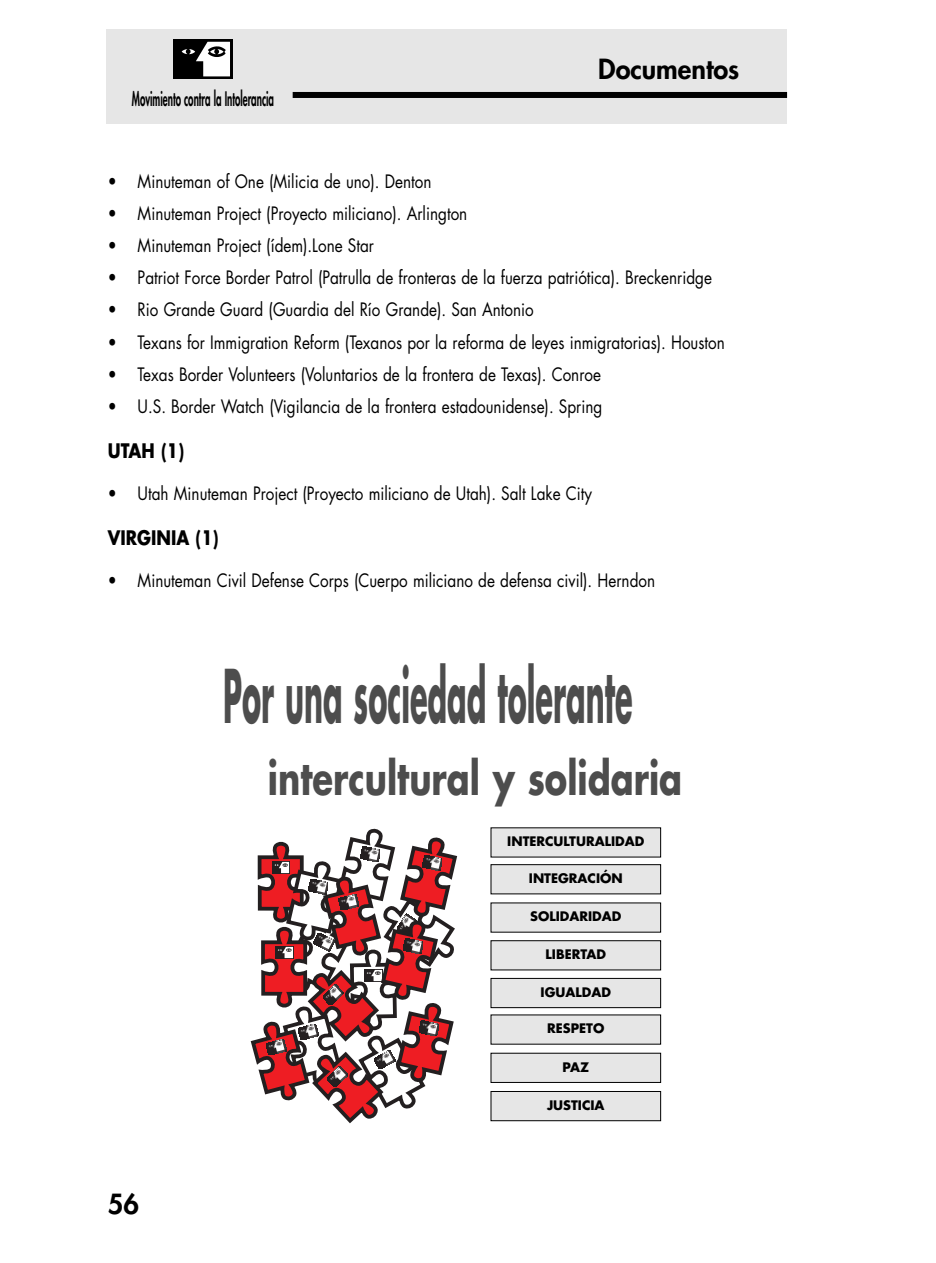
<style>
.page{position:relative;width:936px;height:1263px;background:#fff}
.page>*{position:absolute;margin:0;border:0;box-sizing:border-box;transform-origin:0 0}
.t1{font:700 72px "Futura";color:#4d4d4d;scale:.4 1}
.t2{font:700 45px "Futura";color:#4d4d4d;scale:.75 1}
.t3{font:800 27px "Futura";color:#000}
.t4{font:800 19.5px "Futura";color:#000;scale:.5 1}
.t5{font:700 19.5px "Futura";color:#000;scale:.85 1}
.t6{font:18px "Futura";color:#000;scale:.85 1}
.t7{font:700 12.75px "Futura";color:#000}
</style>
<div class="page">
<div style="left:106px;top:29px;width:681px;height:94px;background:#e6e6e6"></div>
<img style="left:173px;top:39px;width:60px;height:39px">
<div style="left:292px;top:92px;width:495px;height:6px;background:#000"></div>
<svg style="left:250px;top:828px;width:208px;height:296px"></svg>
<img style="left:338px;top:894px;width:20px;height:16px">
<div style="left:491px;top:865px;width:169px;height:29px;background:#e6e6e6"></div>
<div style="left:490px;top:864px;width:171px;height:30px;border:1px solid #000"></div>
<div style="left:491px;top:903px;width:169px;height:29px;background:#e6e6e6"></div>
<div style="left:491px;top:941px;width:169px;height:29px;background:#e6e6e6"></div>
<div style="left:490px;top:940px;width:171px;height:30px;border:1px solid #000"></div>
<div style="left:491px;top:979px;width:169px;height:28px;background:#e6e6e6"></div>
<div style="left:490px;top:978px;width:171px;height:30px;border:1px solid #000"></div>
<div style="left:491px;top:1015px;width:169px;height:29px;background:#e6e6e6"></div>
<div style="left:491px;top:1053px;width:169px;height:29px;background:#e6e6e6"></div>
<div style="left:490px;top:1053px;width:171px;height:30px;border:1px solid #000"></div>
<div style="left:491px;top:1092px;width:169px;height:28px;background:#e6e6e6"></div>
<div style="left:490px;top:1091px;width:171px;height:30px;border:1px solid #000"></div>
<div style="left:491px;top:828px;width:169px;height:29px;background:#e6e6e6"></div>
<p class="t4" style="left:132px;top:90px;width:286px">Movimiento contra la Intolerancia</p>
<h3 class="t3" style="left:598px;top:56px;width:143px">Documentos</h3>
<p class="t6" style="left:108px;top:173px;width:382px">• Minuteman of One (Milicia de uno). Denton</p>
<p class="t6" style="left:108px;top:205px;width:424px">• Minuteman Project (Proyecto miliciano). Arlington</p>
<p class="t6" style="left:108px;top:237px;width:314px">• Minuteman Project (ídem).Lone Star</p>
<p class="t6" style="left:108px;top:269px;width:712px">• Patriot Force Border Patrol (Patrulla de fronteras de la fuerza patriótica). Breckenridge</p>
<p class="t6" style="left:108px;top:301px;width:502px">• Rio Grande Guard (Guardia del Río Grande). San Antonio</p>
<p class="t6" style="left:108px;top:334px;width:727px">• Texans for Immigration Reform (Texanos por la reforma de leyes inmigratorias). Houston</p>
<p class="t6" style="left:108px;top:366px;width:581px">• Texas Border Volunteers (Voluntarios de la frontera de Texas). Conroe</p>
<p class="t6" style="left:108px;top:398px;width:583px">• U.S. Border Watch (Vigilancia de la frontera estadounidense). Spring</p>
<p class="t5" style="left:108px;top:442px;width:91px">UTAH (1)</p>
<p class="t6" style="left:108px;top:485px;width:571px">• Utah Minuteman Project (Proyecto miliciano de Utah). Salt Lake City</p>
<p class="t5" style="left:108px;top:529px;width:132px">VIRGINIA (1)</p>
<p class="t6" style="left:108px;top:572px;width:645px">• Minuteman Civil Defense Corps (Cuerpo miliciano de defensa civil). Herndon</p>
<h1 class="t1" style="left:223px;top:664px;width:1025px">Por una sociedad tolerante</h1>
<h2 class="t2" style="left:268px;top:758px;width:554px">intercultural y solidaria</h2>
<p class="t7" style="left:507px;top:835px;width:139px">INTERCULTURALIDAD</p>
<h3 class="t3" style="left:108px;top:1191px;width:33px">56</h3>
<p class="t7" style="left:529px;top:872px;width:95px">INTEGRACIÓN</p>
<p class="t7" style="left:530px;top:911px;width:93px">SOLIDARIDAD</p>
<p class="t7" style="left:545px;top:948px;width:62px">LIBERTAD</p>
<p class="t7" style="left:540px;top:986px;width:72px">IGUALDAD</p>
<p class="t7" style="left:547px;top:1023px;width:59px">RESPETO</p>
<p class="t7" style="left:562px;top:1061px;width:28px">PAZ</p>
<p class="t7" style="left:547px;top:1099px;width:59px">JUSTICIA</p>
</div>
